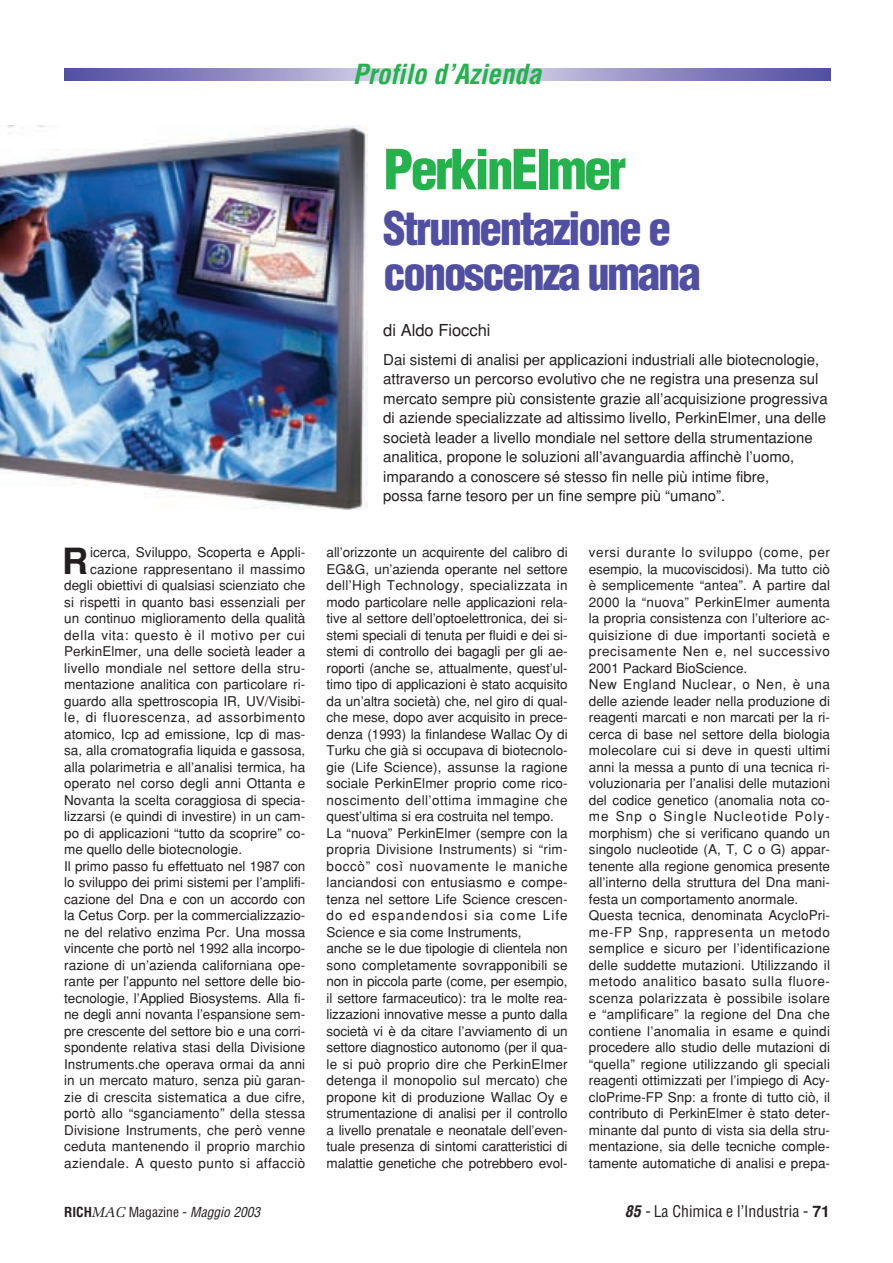
<style>
.page{position:relative;width:893px;height:1263px;background:#fff}
.page>*{position:absolute;margin:0;border:0;box-sizing:border-box;transform-origin:0 0}
.t1{font:900 condensed 54px "Helvetica";letter-spacing:-.05em;color:#23b24b}
.t2{font:900 condensed 45px/45px "Helvetica";letter-spacing:-.05em;color:#504fa1}
.t3{font:700 36.15px "Helvetica";color:#231f20}
.t4{font:italic 700 condensed 27px "Helvetica";color:#23b24b}
.t5{font:16.5px "Helvetica";color:#231f20}
.t6{font:condensed 15.75px "Helvetica";color:#231f20}
.t7{font:15px/19.5px "Helvetica";color:#231f20}
.t8{font:13.5px/16.5px "Helvetica";color:#231f20}
.t9{font:13.5px "Helvetica";letter-spacing:.02em;color:#231f20}
.t10{font:13.5px "Helvetica";letter-spacing:.04em;color:#231f20}
.t11{font:13.5px "Helvetica";letter-spacing:.03em;color:#231f20}
.t12{font:13.5px "Helvetica";letter-spacing:.045em;color:#231f20}
.t13{font:italic condensed 13.5px "Helvetica";color:#231f20}
.s1{font-weight:700;font-style:normal}
.s2{font-family:"Melior";font-stretch:normal;font-size:14.25px}
.s3{font-style:normal}
.s4{font-weight:700;font-style:italic}
.s5{font-style:italic}
.s6{font-weight:700;font-stretch:normal}
</style>
<div class="page">
<img style="left:1px;top:126px;width:366px;height:384px">
<div style="left:348px;top:68px;width:198px;height:13px;background:#c5c3e0"></div>
<div style="left:355px;top:68px;width:183px;height:13px;background:#c9c7e3"></div>
<div style="left:363px;top:68px;width:168px;height:13px;background:#cdcbe5"></div>
<div style="left:370px;top:68px;width:153px;height:13px;background:#d1cfe7"></div>
<div style="left:378px;top:68px;width:138px;height:13px;background:#d5d3e9"></div>
<div style="left:385px;top:68px;width:123px;height:13px;background:#dad8ec"></div>
<div style="left:393px;top:68px;width:108px;height:13px;background:#dedcee"></div>
<div style="left:398px;top:68px;width:97px;height:13px;background:#e1e0ef"></div>
<div style="left:406px;top:68px;width:82px;height:13px;background:#e6e5f2"></div>
<div style="left:413px;top:68px;width:67px;height:13px;background:#eae9f4"></div>
<div style="left:419px;top:68px;width:56px;height:13px;background:#ededf6"></div>
<div style="left:424px;top:68px;width:45px;height:13px;background:#f1f1f8"></div>
<div style="left:430px;top:68px;width:34px;height:13px;background:#f5f5fa"></div>
<div style="left:438px;top:68px;width:18px;height:13px;background:#fafafc"></div>
<hr style="left:445px;top:68px;width:4px;height:13px;background:#fff">
<h3 class="t4" style="left:353px;top:64px;width:190px">Profilo d’Azienda</h3>
<h1 class="t1" style="left:383px;top:149px;width:244px">PerkinElmer</h1>
<h2 class="t2" style="left:383px;top:210px;width:319px">Strumentazione e conoscenza umana</h2>
<p class="t5" style="left:383px;top:324px;width:109px">di Aldo Fiocchi</p>
<h3 class="t3" style="left:62px;top:548px;width:28px">R</h3>
<p class="t8" style="left:90px;top:545px;width:217px">icerca, Sviluppo, Scoperta e Appli-</p>
<p class="t8" style="left:90px;top:562px;width:217px">cazione rappresentano il massimo</p>
<p class="t8" style="left:64px;top:578px;width:242px">degli obiettivi di qualsiasi scienziato che</p>
<p class="t8" style="left:64px;top:595px;width:242px">si rispetti in quanto basi essenziali per</p>
<p class="t8" style="left:64px;top:611px;width:242px">un continuo miglioramento della qualità</p>
<p class="t12" style="left:64px;top:630px;width:242px">della vita: questo è il motivo per cui</p>
<p class="t8" style="left:64px;top:644px;width:242px">PerkinElmer, una delle società leader a</p>
<p class="t9" style="left:64px;top:663px;width:242px">livello mondiale nel settore della stru-</p>
<p class="t8" style="left:64px;top:677px;width:242px">mentazione analitica con particolare ri-</p>
<p class="t8" style="left:64px;top:694px;width:242px">guardo alla spettroscopia IR, UV/Visibi-</p>
<p class="t10" style="left:64px;top:712px;width:242px">le, di fluorescenza, ad assorbimento</p>
<p class="t8" style="left:64px;top:727px;width:242px">atomico, Icp ad emissione, Icp di mas-</p>
<p class="t8" style="left:64px;top:743px;width:242px">sa, alla cromatografia liquida e gassosa,</p>
<p class="t8" style="left:64px;top:760px;width:242px">alla polarimetria e all’analisi termica, ha</p>
<p class="t8" style="left:64px;top:776px;width:242px">operato nel corso degli anni Ottanta e</p>
<p class="t8" style="left:64px;top:793px;width:242px">Novanta la scelta coraggiosa di specia-</p>
<p class="t8" style="left:64px;top:809px;width:242px">lizzarsi (e quindi di investire) in un cam-</p>
<p class="t8" style="left:64px;top:826px;width:242px">po di applicazioni “tutto da scoprire” co-</p>
<p class="t8" style="left:64px;top:842px;width:179px">me quello delle biotecnologie.</p>
<p class="t8" style="left:64px;top:859px;width:242px">Il primo passo fu effettuato nel 1987 con</p>
<p class="t8" style="left:64px;top:875px;width:242px">lo sviluppo dei primi sistemi per l’amplifi-</p>
<p class="t8" style="left:64px;top:892px;width:242px">cazione del Dna e con un accordo con</p>
<p class="t8" style="left:64px;top:908px;width:242px">la Cetus Corp. per la commercializzazio-</p>
<p class="t8" style="left:64px;top:925px;width:242px">ne del relativo enzima Pcr. Una mossa</p>
<p class="t8" style="left:64px;top:941px;width:242px">vincente che portò nel 1992 alla incorpo-</p>
<p class="t8" style="left:64px;top:958px;width:242px">razione di un’azienda californiana ope-</p>
<p class="t8" style="left:64px;top:974px;width:242px">rante per l’appunto nel settore delle bio-</p>
<p class="t8" style="left:64px;top:991px;width:242px">tecnologie, l’Applied Biosystems. Alla fi-</p>
<p class="t8" style="left:64px;top:1007px;width:242px">ne degli anni novanta l’espansione sem-</p>
<p class="t8" style="left:64px;top:1024px;width:242px">pre crescente del settore bio e una corri-</p>
<p class="t8" style="left:64px;top:1040px;width:242px">spondente relativa stasi della Divisione</p>
<p class="t8" style="left:64px;top:1057px;width:242px">Instruments.che operava ormai da anni</p>
<p class="t8" style="left:64px;top:1073px;width:242px">in un mercato maturo, senza più garan-</p>
<p class="t8" style="left:64px;top:1090px;width:242px">zie di crescita sistematica a due cifre,</p>
<p class="t8" style="left:64px;top:1106px;width:242px">portò allo “sganciamento” della stessa</p>
<p class="t8" style="left:64px;top:1123px;width:242px">Divisione Instruments, che però venne</p>
<p class="t8" style="left:64px;top:1139px;width:242px">ceduta mantenendo il proprio marchio</p>
<p class="t11" style="left:64px;top:1158px;width:242px">aziendale. A questo punto si affacciò</p>
<p class="t7" style="left:383px;top:351px;width:446px">Dai sistemi di analisi per applicazioni industriali alle biotecnologie, attraverso un percorso evolutivo che ne registra una presenza sul mercato sempre più consistente grazie all’acquisizione progressiva di aziende specializzate ad altissimo livello, PerkinElmer, una delle società leader a livello mondiale nel settore della strumentazione analitica, propone le soluzioni all’avanguardia affinchè l’uomo, imparando a conoscere sé stesso fin nelle più intime fibre,<br>possa farne tesoro per un fine sempre più “umano”.</p>
<p class="t8" style="left:326px;top:545px;width:242px">all’orizzonte un acquirente del calibro di EG&amp;G, un’azienda operante nel settore dell’High Technology, specializzata in modo particolare nelle applicazioni rela&shy;tive al settore dell’optoelettronica, dei si&shy;stemi speciali di tenuta per fluidi e dei si&shy;stemi di controllo dei bagagli per gli ae&shy;roporti (anche se, attualmente, quest’ul&shy;timo tipo di applicazioni è stato acquisito da un’altra società) che, nel giro di qual&shy;che mese, dopo aver acquisito in prece&shy;denza (1993) la finlandese Wallac Oy di Turku che già si occupava di biotecnolo&shy;gie (Life Science), assunse la ragione sociale PerkinElmer proprio come rico&shy;noscimento dell’ottima immagine che quest’ultima si era costruita nel tempo.<br>La “nuova” PerkinElmer (sempre con la propria Divisione Instruments) si “rim&shy;boccò” così nuovamente le maniche lanciandosi con entusiasmo e compe&shy;tenza nel settore Life Science crescen&shy;do ed espandendosi sia come Life Science e sia come Instruments,<br>anche se le due tipologie di clientela non sono completamente sovrapponibili se non in piccola parte (come, per esempio, il settore farmaceutico): tra le molte rea&shy;lizzazioni innovative messe a punto dalla società vi è da citare l’avviamento di un settore diagnostico autonomo (per il qua&shy;le si può proprio dire che PerkinElmer detenga il monopolio sul mercato) che propone kit di produzione Wallac Oy e strumentazione di analisi per il controllo a livello prenatale e neonatale dell’even&shy;tuale presenza di sintomi caratteristici di malattie genetiche che potrebbero evol-</p>
<p class="t8" style="left:589px;top:545px;width:242px">versi durante lo sviluppo (come, per esempio, la mucoviscidosi). Ma tutto ciò è semplicemente “antea”. A partire dal 2000 la “nuova” PerkinElmer aumenta la propria consistenza con l’ulteriore ac&shy;quisizione di due importanti società e precisamente Nen e, nel successivo 2001 Packard BioScience.<br>New England Nuclear, o Nen, è una delle aziende leader nella produzione di reagenti marcati e non marcati per la ri&shy;cerca di base nel settore della biologia molecolare cui si deve in questi ultimi anni la messa a punto di una tecnica ri&shy;voluzionaria per l’analisi delle mutazioni del codice genetico (anomalia nota co&shy;me Snp o Single Nucleotide Poly&shy;morphism) che si verificano quando un singolo nucleotide (A, T, C o G) appar&shy;tenente alla regione genomica presente all’interno della struttura del Dna mani&shy;festa un comportamento anormale.<br>Questa tecnica, denominata AcycloPri&shy;me-FP Snp, rappresenta un metodo semplice e sicuro per l’identificazione delle suddette mutazioni. Utilizzando il metodo analitico basato sulla fluore&shy;scenza polarizzata è possibile isolare e “amplificare” la regione del Dna che contiene l’anomalia in esame e quindi procedere allo studio delle mutazioni di “quella” regione utilizzando gli speciali reagenti ottimizzati per l’impiego di Acy&shy;cloPrime-FP Snp: a fronte di tutto ciò, il contributo di PerkinElmer è stato deter&shy;minante dal punto di vista sia della stru&shy;mentazione, sia delle tecniche comple&shy;tamente automatiche di analisi e prepa-</p>
<p class="t13" style="left:64px;top:1207px;width:198px"><span class="s1">RICH</span><span class="s2">MAC</span> <span class="s3">Magazine -</span> Maggio 2003</p>
<p class="t6" style="left:624px;top:1205px;width:207px"><span class="s4">85</span> <span class="s5">-</span> La Chimica e l’Industria - <span class="s6">71</span></p>
</div>
